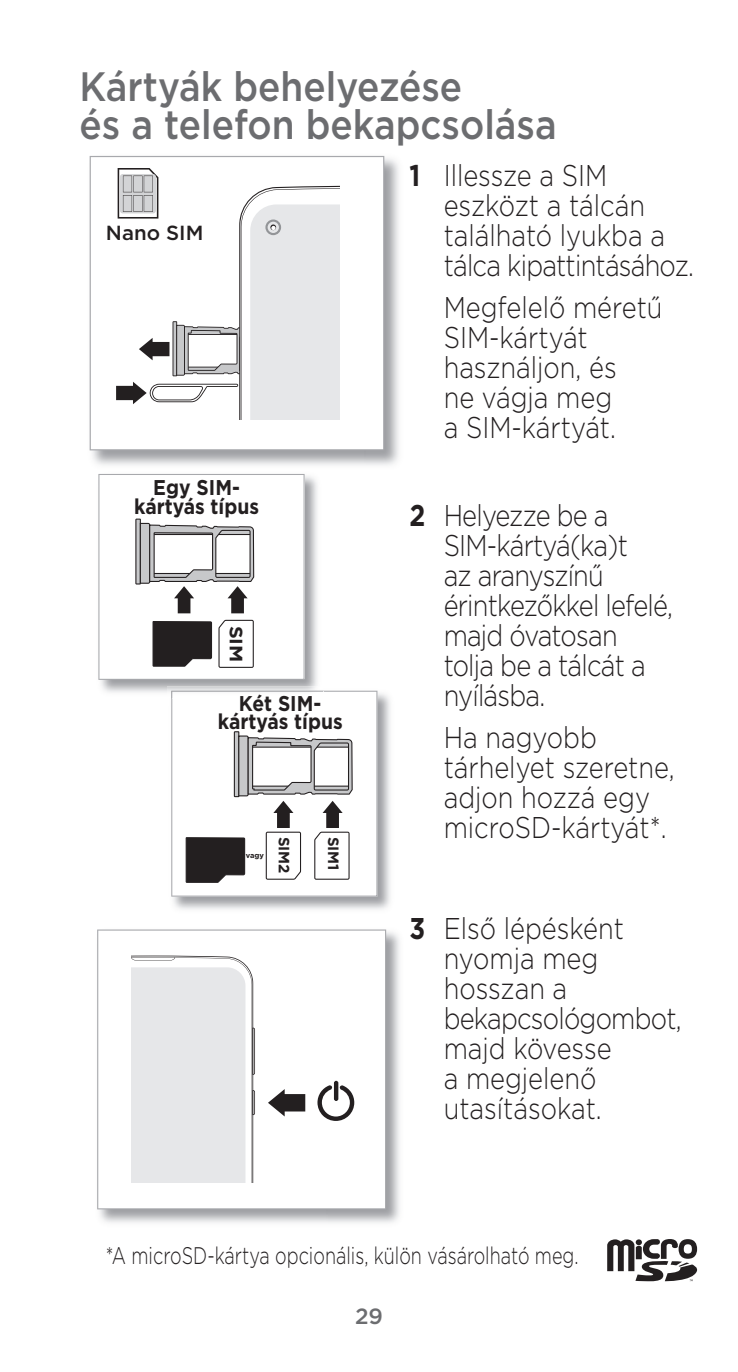
<style>
.page{position:relative;width:738px;height:1372px;background:#fff}
.page>*{position:absolute;margin:0;border:0;box-sizing:border-box;transform-origin:0 0}
.t1{font:500 40.8px/38px "Gotham";color:#6c6d70;scale:.9 1}
.t2{font:300 30px/30px "Gotham";letter-spacing:-.005em;color:#231f20;scale:.85 1}
.t3{font:300 30px/30px "Gotham";letter-spacing:-.03em;color:#231f20;scale:.85 1}
.t4{font:300 24px "Gotham";color:#231f20;scale:.75 1}
.t5{font:500 22px "Gotham";color:#6c6d70}
.t6{font:700 21.2px/19.2px "Gotham";color:#231f20;text-align:center;scale:.9 1}
.t7{font:500 20.4px "Gotham";color:#231f20}
.t8{font:700 18px "Gotham";color:#231f20;scale:1.1 1}
.t9{font:700 14.8px "Gotham";color:#231f20}
.t10{font:700 7.6px "Gotham";color:#231f20}
.s1{font-weight:700}
</style>
<div class="page">
<img style="left:89px;top:155px;width:310px;height:310px">
<svg style="left:90px;top:156px;width:294px;height:294px"></svg>
<svg style="left:116px;top:168px;width:223px;height:251px"></svg>
<img style="left:173px;top:690px;width:217px;height:220px">
<svg style="left:171px;top:691px;width:206px;height:206px"></svg>
<img style="left:101px;top:474px;width:216px;height:219px">
<img style="left:167px;top:687px;width:156px;height:6px">
<img style="left:171px;top:691px;width:152px;height:8px">
<svg style="left:98px;top:474px;width:206px;height:206px"></svg>
<svg style="left:135px;top:519px;width:119px;height:94px"></svg>
<svg style="left:152px;top:621px;width:60px;height:46px;background:#343132"></svg>
<svg style="left:218px;top:620px;width:35px;height:48px"></svg>
<svg style="left:185px;top:731px;width:167px;height:152px"></svg>
<img style="left:97px;top:929px;width:303px;height:294px">
<svg style="left:97px;top:929px;width:289px;height:280px"></svg>
<svg style="left:317px;top:1085px;width:37px;height:36px"></svg>
<hr style="left:334px;top:1081px;width:4px;height:20px;background:#231f20;border-radius:2px">
<svg style="left:131px;top:956px;width:124px;height:227px;background:#e5e6e8"></svg>
<svg style="left:268px;top:1089px;width:37px;height:27px"></svg>
<svg style="left:607px;top:1239px;width:89px;height:42px"></svg>
<h1 class="t1" style="left:79px;top:67px;width:531px">Kártyák behelyezése<br>és a telefon bekapcsolása</h1>
<p class="t7" style="left:106px;top:219px;width:99px">Nano SIM</p>
<p class="t6" style="left:134px;top:478px;width:140px">Egy SIM&shy;kártyás típus</p>
<p class="t8" style="left:248px;top:626px;width:35px;rotate:90deg">SIM</p>
<p class="t6" style="left:217px;top:694px;width:140px;line-height:18px">Két SIM&shy;kártyás típus</p>
<p class="t10" style="left:245px;top:851px;width:20px">vagy</p>
<p class="t9" style="left:293px;top:837px;width:38px;rotate:90deg">SIM2</p>
<p class="t9" style="left:343px;top:837px;width:35px;rotate:90deg">SIM1</p>
<p class="t2" style="left:443px;top:160px;width:295px;text-indent:-34px"><span class="s1">1</span> Illessze a SIM eszközt a tálcán található lyukba a tálca kipattintásához.</p>
<p class="t2" style="left:443px;top:292px;width:259px">Megfelelő méretű<br>SIM-kártyát használjon, és<br>ne vágja meg<br>a SIM-kártyát.</p>
<p class="t3" style="left:443px;top:500px;width:271px;text-indent:-34px"><span class="s1">2</span> Helyezze be a<br>SIM-kártyá(ka)t<br>az aranyszínű érintkezőkkel lefelé, majd óvatosan tolja be a tálcát a nyílásba.</p>
<p class="t2" style="left:443px;top:722px;width:273px">Ha nagyobb tárhelyet szeretne, adjon hozzá egy microSD-kártyát*.</p>
<p class="t2" style="left:443px;top:913px;width:281px;text-indent:-34px"><span class="s1">3</span> Első lépésként nyomja meg hosszan a bekapcsológombot, majd kövesse<br>a megjelenő utasításokat.</p>
<p class="t4" style="left:106px;top:1240px;width:631px">*A microSD-kártya opcionális, külön vásárolható meg.</p>
<p class="t5" style="left:355px;top:1302px;width:29px">29</p>
</div>
